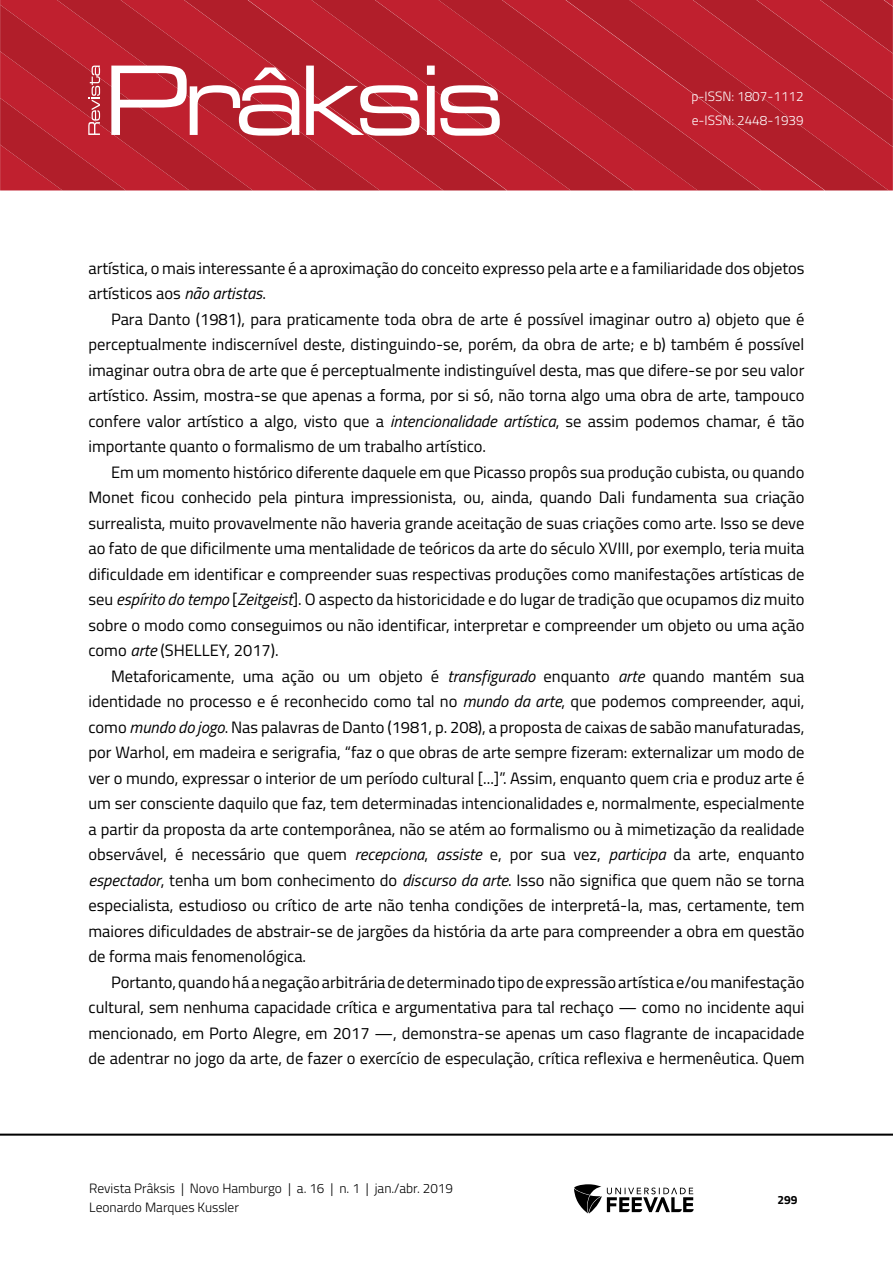
<style>
.page{position:relative;width:893px;height:1263px;background:#fff}
.page>*{position:absolute;margin:0;border:0;box-sizing:border-box;transform-origin:0 0}
.Corpo_de_texto{font:16.5px/25.5px "Titillium Web";color:#000;text-align:justify}
.t1{font:300 13.5px/19.4px "Titillium Web";color:#000}
.t2{font:300 13.5px/24px "Titillium Web";color:#fff}
.t3{font:700 12px "Titillium Web";color:#000}
.s1{font-style:italic}
</style>
<div class="page">
<svg style="left:0;top:5px;width:56px;height:46px;background:#b7202d"></svg>
<svg style="left:56px;top:0;width:128px;height:51px;background:#b81f2d"></svg>
<svg style="left:184px;top:0;width:127px;height:51px;background:#b8202d"></svg>
<svg style="left:311px;top:0;width:127px;height:51px;background:#b8202d"></svg>
<svg style="left:438px;top:0;width:127px;height:190px;background:#b9202d"></svg>
<svg style="left:565px;top:0;width:324px;height:190px;background:#b8202d"></svg>
<svg style="left:692px;top:0;width:201px;height:147px;background:#b8202d"></svg>
<hr style="left:0;top:1133px;width:893px;height:3px;background:#000">
<svg style="left:574px;top:1184px;width:120px;height:29px"></svg>
<svg style="left:0;top:51px;width:500px;height:139px;background:#c13d48"></svg>
<p class="t2" style="left:691px;top:84px;width:114px">p-ISSN: 1807-1112 e-ISSN: 2448-1939</p>
<p class="Corpo_de_texto" style="left:88px;top:254px;width:717px">artística, o mais interessante é a aproximação do conceito expresso pela arte e a familiaridade dos objetos artísticos aos <span class="s1">não artistas</span>.</p>
<p class="Corpo_de_texto" style="left:88px;top:305px;width:718px;text-indent:22px">Para Danto (1981), para praticamente toda obra de arte é possível imaginar outro a) objeto que é perceptualmente indiscernível deste, distinguindo-se, porém, da obra de arte; e b) também é possível imaginar outra obra de arte que é perceptualmente indistinguível desta, mas que difere-se por seu valor artístico. Assim, mostra-se que apenas a forma, por si só, não torna algo uma obra de arte, tampouco confere valor artístico a algo, visto que a <span class="s1">intencionalidade artística</span>, se assim podemos chamar, é tão importante quanto o formalismo de um trabalho artístico.</p>
<p class="Corpo_de_texto" style="left:88px;top:458px;width:717px;text-indent:22px">Em um momento histórico diferente daquele em que Picasso propôs sua produção cubista, ou quando Monet ficou conhecido pela pintura impressionista, ou, ainda, quando Dali fundamenta sua criação surrealista, muito provavelmente não haveria grande aceitação de suas criações como arte. Isso se deve ao fato de que dificilmente uma mentalidade de teóricos da arte do século XVIII, por exemplo, teria muita dificuldade em identificar e compreender suas respectivas produções como manifestações artísticas de seu <span class="s1">espírito do tempo</span> [<span class="s1">Zeitgeist</span>]. O aspecto da historicidade e do lugar de tradição que ocupamos diz muito sobre o modo como conseguimos ou não identificar, interpretar e compreender um objeto ou uma ação como <span class="s1">arte</span> (SHELLEY, 2017).</p>
<p class="Corpo_de_texto" style="left:88px;top:662px;width:717px;text-indent:22px">Metaforicamente, uma ação ou um objeto é <span class="s1">transfigurado</span> enquanto <span class="s1">arte</span> quando mantém sua identidade no processo e é reconhecido como tal no <span class="s1">mundo da arte</span>, que podemos compreender, aqui, como <span class="s1">mundo do jogo</span>. Nas palavras de Danto (1981, p. 208), a proposta de caixas de sabão manufaturadas, por Warhol, em madeira e serigrafia, “faz o que obras de arte sempre fizeram: externalizar um modo de ver o mundo, expressar o interior de um período cultural [...]”. Assim, enquanto quem cria e produz arte é um ser consciente daquilo que faz, tem determinadas intencionalidades e, normalmente, especialmente a partir da proposta da arte contemporânea, não se atém ao formalismo ou à mimetização da realidade observável, é necessário que quem <span class="s1">recepciona</span>, <span class="s1">assiste</span> e, por sua vez, <span class="s1">participa</span> da arte, enquanto <span class="s1">espectador</span>, tenha um bom conhecimento do <span class="s1">discurso da arte</span>. Isso não significa que quem não se torna especialista, estudioso ou crítico de arte não tenha condições de interpretá-la, mas, certamente, tem maiores dificuldades de abstrair-se de jargões da história da arte para compreender a obra em questão de forma mais fenomenológica.</p>
<p class="Corpo_de_texto" style="left:88px;top:968px;width:717px;text-indent:22px">Portanto, quando há a negação arbitrária de determinado tipo de expressão artística e/ou manifestação cultural, sem nenhuma capacidade crítica e argumentativa para tal rechaço — como no incidente aqui mencionado, em Porto Alegre, em 2017 —, demonstra-se apenas um caso flagrante de incapacidade de adentrar no jogo da arte, de fazer o exercício de especulação, crítica reflexiva e hermenêutica. Quem</p>
<p class="t1" style="left:89px;top:1177px;width:365px">Revista Prâksis | Novo Hamburgo | a. 16 | n. 1 | jan./abr. 2019<br>Leonardo Marques Kussler</p>
<p class="t3" style="left:777px;top:1190px;width:22px">299</p>
</div>
